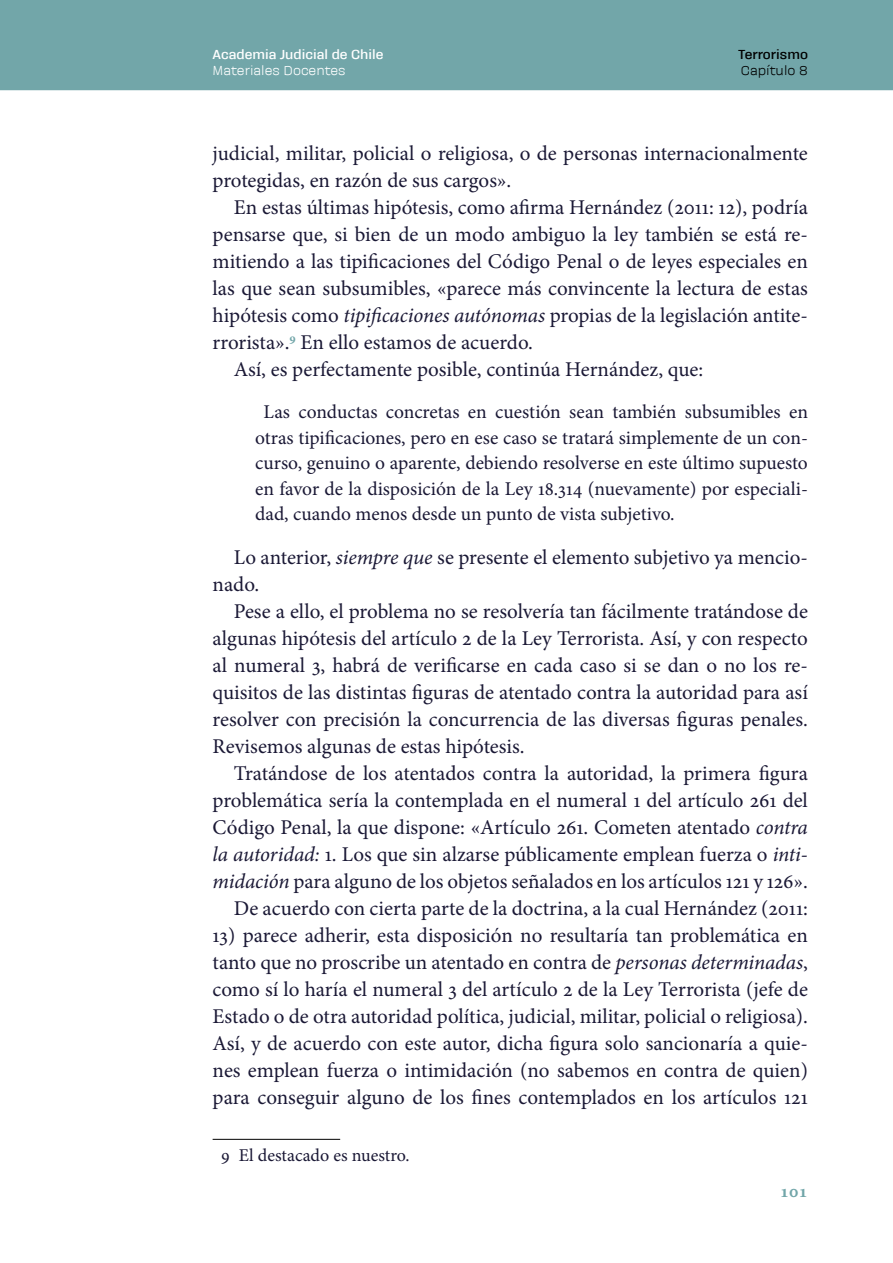
<style>
.page{position:relative;width:893px;height:1263px;background:#fff}
.page>*{position:absolute;margin:0;border:0;box-sizing:border-box;transform-origin:0 0}
.t1{font:21px/27px "Minion Pro";color:#1a1835}
.t2{font:19.5px/25.5px "Minion Pro";color:#1a1835;text-align:justify}
.t3{font:18px "Minion Pro";color:#1a1835}
.t4{font:700 18px "Minion Pro";color:#72a6a9}
.t5{font:700 13.5px "Galeana Standard";color:#fff}
.t6{font:13.5px "Galeana Standard";color:#fff}
.t7{font:700 13.5px "Galeana Standard";color:#000}
.t8{font:13.5px "Galeana Standard";color:#000}
.s1{font-style:italic}
</style>
<div class="page">
<div style="left:0;top:0;width:893px;height:89px;background:#72a6a9"></div>
<hr style="left:0;top:89px;width:893px;height:1px;background:#72a6a9">
<hr style="left:213px;top:1139px;width:127px;height:1px;background:#000">
<p class="t5" style="left:213px;top:47px;width:172px">Academia Judicial de Chile</p>
<p class="t6" style="left:213px;top:63px;width:134px">Materiales Docentes</p>
<p class="t7" style="left:738px;top:47px;width:71px">Terrorismo</p>
<p class="t8" style="left:741px;top:63px;width:69px">Capítulo 8</p>
<p class="t1" style="left:213px;top:140px;width:597px">judicial, militar, policial o religiosa, o de personas internacionalmente protegidas, en razón de sus cargos».</p>
<p class="t1" style="left:234px;top:194px;width:576px">En estas últimas hipótesis, como afirma Hernández (2011: 12), podría</p>
<p class="t1" style="left:213px;top:221px;width:597px">pensarse que, si bien de un modo ambiguo la ley también se está re-</p>
<p class="t1" style="left:213px;top:248px;width:597px">mitiendo a las tipificaciones del Código Penal o de leyes especiales en</p>
<p class="t1" style="left:213px;top:275px;width:597px">las que sean subsumibles, «parece más convincente la lectura de estas</p>
<p class="t1" style="left:213px;top:302px;width:597px">hipótesis como <span class="s1">tipificaciones autónomas</span> propias de la legislación antite-</p>
<p class="t1" style="left:213px;top:329px;width:322px">rrorista».<sup>9</sup> En ello estamos de acuerdo.</p>
<p class="t1" style="left:234px;top:356px;width:471px">Así, es perfectamente posible, continúa Hernández, que:</p>
<p class="t2" style="left:255px;top:399px;width:554px;text-indent:9px">Las conductas concretas en cuestión sean también subsumibles en otras tipificaciones, pero en ese caso se tratará simplemente de un con&shy;curso, genuino o aparente, debiendo resolverse en este último supuesto en favor de la disposición de la Ley 18.314 (nuevamente) por especiali&shy;dad, cuando menos desde un punto de vista subjetivo.</p>
<p class="t1" style="left:213px;top:544px;width:597px;text-indent:21px">Lo anterior, <span class="s1">siempre que</span> se presente el elemento subjetivo ya mencio&shy;nado.</p>
<p class="t1" style="left:213px;top:598px;width:597px;text-align:justify;text-indent:21px">Pese a ello, el problema no se resolvería tan fácilmente tratándose de algunas hipótesis del artículo 2 de la Ley Terrorista. Así, y con respecto al numeral 3, habrá de verificarse en cada caso si se dan o no los re&shy;quisitos de las distintas figuras de atentado contra la autoridad para así resolver con precisión la concurrencia de las diversas figuras penales.<br>Revisemos algunas de estas hipótesis.</p>
<p class="t1" style="left:213px;top:760px;width:597px;text-align:right">Tratándose de los atentados contra la autoridad, la primera figura problemática sería la contemplada en el numeral 1 del artículo 261 del Código Penal, la que dispone: «Artículo 261. Cometen atentado <span class="s1">contra la autoridad:</span> 1. Los que sin alzarse públicamente emplean fuerza o <span class="s1">inti&shy;midación</span> para alguno de los objetos señalados en los artículos 121 y 126».<br>De acuerdo con cierta parte de la doctrina, a la cual Hernández (2011:</p>
<p class="t1" style="left:213px;top:922px;width:597px;text-align:justify">13) parece adherir, esta disposición no resultaría tan problemática en tanto que no proscribe un atentado en contra de <span class="s1">personas determinadas</span>, como sí lo haría el numeral 3 del artículo 2 de la Ley Terrorista (jefe de Estado o de otra autoridad política, judicial, militar, policial o religiosa).<br>Así, y de acuerdo con este autor, dicha figura solo sancionaría a quie&shy;nes emplean fuerza o intimidación (no sabemos en contra de quien) para conseguir alguno de los fines contemplados en los artículos 121</p>
<p class="t3" style="left:221px;top:1143px;width:190px">9 El destacado es nuestro.</p>
<p class="t4" style="left:780px;top:1178px;width:30px">101</p>
</div>
